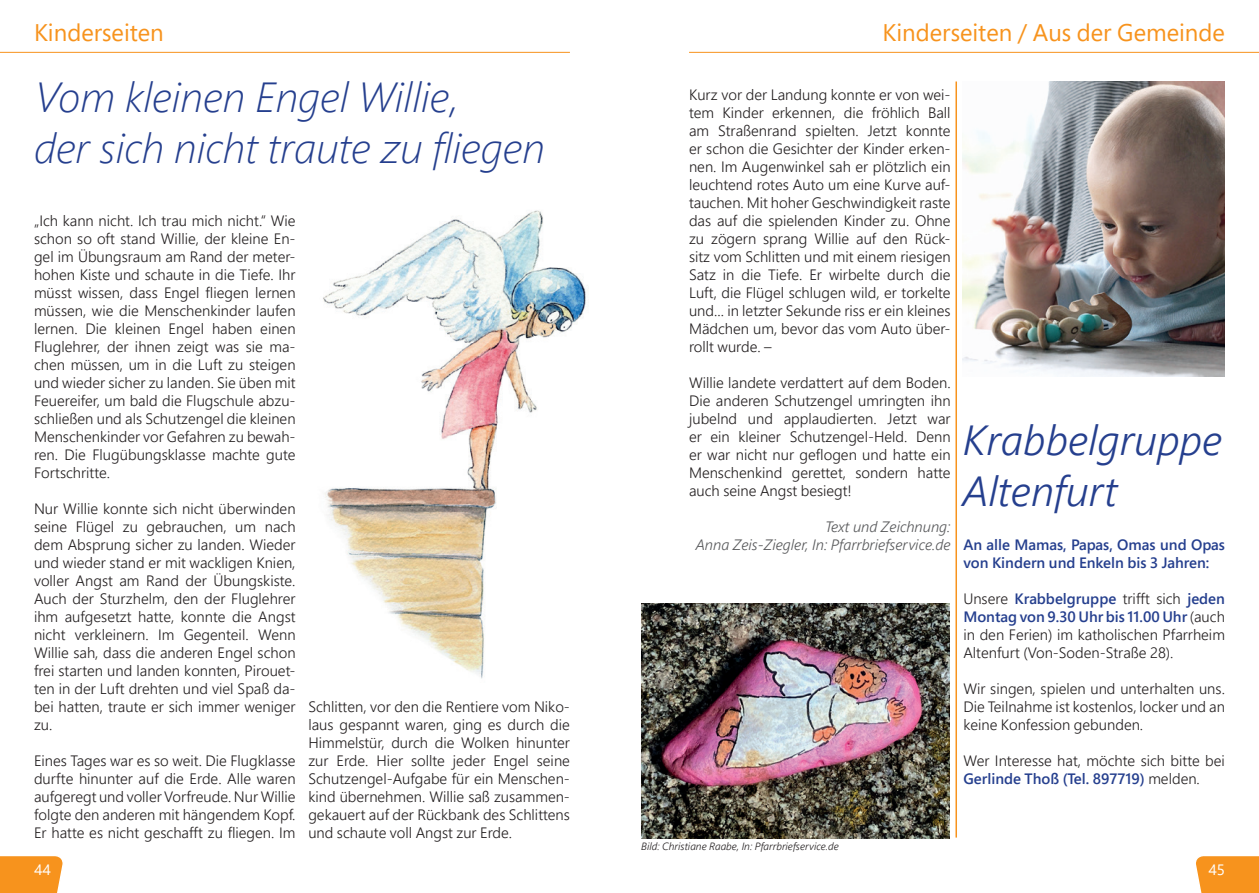
<style>
.page{position:relative;width:1259px;height:893px;background:#fff}
.page>*{position:absolute;margin:0;border:0;box-sizing:border-box;transform-origin:0 0}
._2_Headline_28_pt{font:italic 300 42px/50.4px "Segoe Pro";color:#253f8e}
._3_Headline_22pt{font:italic 300 42px/50.4px "Segoe Pro";color:#253f8e}
.t1{font:24px "Segoe Pro";color:#f7931d}
.Fließtext_10_pt{font:300 15px/18px "Segoe Pro";color:#231f20;text-align:justify}
.Fließtext_10_pt-2{font:600 15px/18px "Segoe Pro";color:#253f8e}
.Fließtext_10_pt-3{font:italic 300 15px/18px "Segoe Pro";color:#57585a;text-align:right}
.t2{font:15px "Segoe Pro";color:#fff}
.Fließtext_10_pt-4{font:italic 300 10.5px "Segoe Pro";color:#231f20}
.s1{font-weight:600;color:#253f8e}
</style>
<div class="page">
<hr style="left:689px;top:52px;width:570px;height:1px;background:#f7931d">
<hr style="left:0;top:52px;width:570px;height:1px;background:#f7931d">
<svg style="left:0;top:856px;width:63px;height:37px;background:#f79829"></svg>
<svg style="left:1196px;top:856px;width:63px;height:37px;background:#f79727"></svg>
<img style="left:323px;top:210px;width:263px;height:469px">
<img style="left:641px;top:603px;width:308px;height:235px">
<hr style="left:955px;top:81px;width:2px;height:756px;background:#f7931d">
<img style="left:963px;top:81px;width:261px;height:295px">
<p class="t1" style="left:34px;top:16px;width:131px">Kinderseiten</p>
<p class="t1" style="left:882px;top:16px;width:344px">Kinderseiten / Aus der Gemeinde</p>
<p class="_2_Headline_28_pt" style="left:34px;top:71px;width:512px">Vom kleinen Engel Willie,<br>der sich nicht traute zu fliegen</p>
<p class="Fließtext_10_pt" style="left:689px;top:85px;width:263px">Kurz vor der Landung konnte er von wei&shy;tem Kinder erkennen, die fröhlich Ball am Straßenrand spielten. Jetzt konnte er schon die Gesichter der Kinder erken&shy;nen. Im Augenwinkel sah er plötzlich ein leuchtend rotes Auto um eine Kurve auf&shy;tauchen. Mit hoher Geschwindigkeit raste das auf die spielenden Kinder zu. Ohne zu zögern sprang Willie auf den Rück&shy;sitz vom Schlitten und mit einem riesigen Satz in die Tiefe. Er wirbelte durch die Luft, die Flügel schlugen wild, er torkelte und... in letzter Sekunde riss er ein kleines Mädchen um, bevor das vom Auto über&shy;rollt wurde. –</p>
<p class="Fließtext_10_pt" style="left:689px;top:373px;width:263px">Willie landete verdattert auf dem Boden.<br>Die anderen Schutzengel umringten ihn jubelnd und applaudierten. Jetzt war er ein kleiner Schutzengel-Held. Denn er war nicht nur geflogen und hatte ein Menschenkind gerettet, sondern hatte auch seine Angst besiegt!</p>
<p class="Fließtext_10_pt-3" style="left:695px;top:517px;width:256px">Text und Zeichnung:<br>Anna Zeis-Ziegler, In: Pfarrbriefservice.de</p>
<p class="Fließtext_10_pt" style="left:34px;top:211px;width:263px">„Ich kann nicht. Ich trau mich nicht.“ Wie schon so oft stand Willie, der kleine En&shy;gel im Übungsraum am Rand der meter&shy;hohen Kiste und schaute in die Tiefe. Ihr müsst wissen, dass Engel fliegen lernen müssen, wie die Menschenkinder laufen lernen. Die kleinen Engel haben einen Fluglehrer, der ihnen zeigt was sie ma&shy;chen müssen, um in die Luft zu steigen und wieder sicher zu landen. Sie üben mit Feuereifer, um bald die Flugschule abzu&shy;schließen und als Schutzengel die kleinen Menschenkinder vor Gefahren zu bewah&shy;ren. Die Flugübungsklasse machte gute Fortschritte.</p>
<p class="Fließtext_10_pt" style="left:34px;top:499px;width:263px">Nur Willie konnte sich nicht überwinden seine Flügel zu gebrauchen, um nach dem Absprung sicher zu landen. Wieder und wieder stand er mit wackligen Knien, voller Angst am Rand der Übungskiste.<br>Auch der Sturzhelm, den der Fluglehrer ihm aufgesetzt hatte, konnte die Angst nicht verkleinern. Im Gegenteil. Wenn Willie sah, dass die anderen Engel schon frei starten und landen konnten, Pirouet&shy;ten in der Luft drehten und viel Spaß da&shy;bei hatten, traute er sich immer weniger zu.</p>
<p class="Fließtext_10_pt" style="left:34px;top:751px;width:263px">Eines Tages war es so weit. Die Flugklasse durfte hinunter auf die Erde. Alle waren aufgeregt und voller Vorfreude. Nur Willie folgte den anderen mit hängendem Kopf.<br>Er hatte es nicht geschafft zu fliegen. Im</p>
<p class="_3_Headline_22pt" style="left:963px;top:414px;width:261px">Krabbelgruppe<br>Altenfurt</p>
<p class="Fließtext_10_pt-2" style="left:963px;top:535px;width:263px">An alle Mamas, Papas, Omas und Opas von Kindern und Enkeln bis 3 Jahren:</p>
<p class="Fließtext_10_pt" style="left:963px;top:589px;width:263px">Unsere <span class="s1">Krabbelgruppe</span> trifft sich <span class="s1">jeden Montag von 9.30 Uhr bis 11.00 Uhr</span> (auch in den Ferien) im katholischen Pfarrheim Altenfurt (Von-Soden-Straße 28).</p>
<p class="Fließtext_10_pt" style="left:963px;top:679px;width:263px">Wir singen, spielen und unterhalten uns.<br>Die Teilnahme ist kostenlos, locker und an keine Konfession gebunden.</p>
<p class="Fließtext_10_pt" style="left:963px;top:751px;width:263px">Wer Interesse hat, möchte sich bitte bei<br><span class="s1">Gerlinde Thoß (Tel. 897719)</span> melden.</p>
<p class="Fließtext_10_pt" style="left:308px;top:697px;width:263px">Schlitten, vor den die Rentiere vom Niko&shy;laus gespannt waren, ging es durch die Himmelstür, durch die Wolken hinunter zur Erde. Hier sollte jeder Engel seine Schutzengel-Aufgabe für ein Menschen&shy;kind übernehmen. Willie saß zusammen&shy;gekauert auf der Rückbank des Schlittens und schaute voll Angst zur Erde.</p>
<p class="Fließtext_10_pt-4" style="left:641px;top:839px;width:199px">Bild: Christiane Raabe, In: Pfarrbriefservice.de</p>
<p class="t2" style="left:34px;top:859px;width:18px">44</p>
<p class="t2" style="left:1208px;top:859px;width:18px">45</p>
</div>
